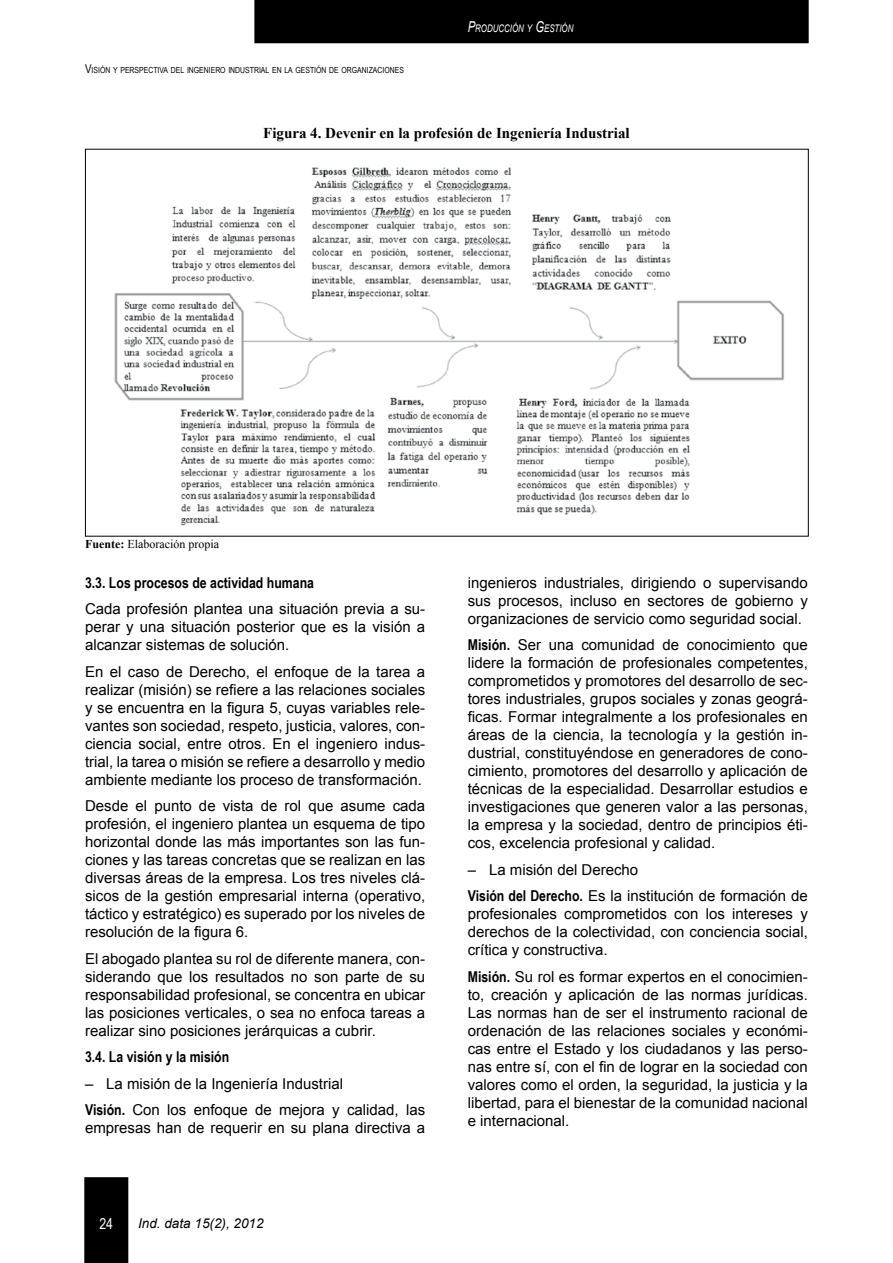
<style>
.page{position:relative;width:893px;height:1263px;background:#fff}
.page>*{position:absolute;margin:0;border:0;box-sizing:border-box;transform-origin:0 0}
.t1{font:15px/18px "Arial";color:#000;text-align:justify}
.t2{font:700 15px "Arial Narrow";color:#000}
.t3{font:700 15px "Times New Roman";color:#000}
.t4{font:15px "Arial Narrow";color:#fff}
.t5{font:italic 13.5px "Arial";color:#000}
.t6{font:12px "Times New Roman";color:#000}
.t7{font:italic 10.5px "Arial";color:#fff;scale:.75 1}
.t8{font:8.4px "Arial Narrow";color:#000}
.s1{font-size:12px}
.s2{font-size:15px}
.s3{font-weight:700}
.s4{font-family:"Arial Narrow";font-weight:700}
</style>
<div class="page">
<div style="left:84px;top:1177px;width:44px;height:86px;background:#000"></div>
<div style="left:254px;top:0;width:555px;height:43px;background:#000"></div>
<img style="left:114px;top:167px;width:670px;height:359px">
<p class="t8" style="left:85px;top:63px;width:320px"><span class="s1">V</span>ISIÓN Y PERSPECTIVA DEL INGENIERO INDUSTRIAL EN LA GESTIÓN DE ORGANIZACIONES</p>
<p class="t7" style="left:468px;top:22px;width:142px"><span class="s2">P</span>RODUCCIÓN Y <span class="s2">G</span>ESTIÓN</p>
<p class="t3" style="left:263px;top:122px;width:368px">Figura 4. Devenir en la profesión de Ingeniería Industrial</p>
<p class="t6" style="left:85px;top:535px;width:135px"><span class="s3">Fuente:</span> Elaboración propia</p>
<p class="t2" style="left:85px;top:571px;width:231px">3.3. Los procesos de actividad humana</p>
<p class="t1" style="left:85px;top:600px;width:342px">Cada profesión plantea una situación previa a su&shy;perar y una situación posterior que es la visión a alcanzar sistemas de solución.</p>
<p class="t1" style="left:85px;top:662px;width:342px">En el caso de Derecho, el enfoque de la tarea a realizar (misión) se refiere a las relaciones sociales y se encuentra en la figura 5, cuyas variables rele&shy;vantes son sociedad, respeto, justicia, valores, con&shy;ciencia social, entre otros. En el ingeniero indus&shy;trial, la tarea o misión se refiere a desarrollo y medio ambiente mediante los proceso de transformación.</p>
<p class="t1" style="left:85px;top:797px;width:342px">Desde el punto de vista de rol que asume cada profesión, el ingeniero plantea un esquema de tipo horizontal donde las más importantes son las fun&shy;ciones y las tareas concretas que se realizan en las diversas áreas de la empresa. Los tres niveles clá&shy;sicos de la gestión empresarial interna (operativo, táctico y estratégico) es superado por los niveles de resolución de la figura 6.</p>
<p class="t1" style="left:85px;top:949px;width:342px">El abogado plantea su rol de diferente manera, con&shy;siderando que los resultados no son parte de su responsabilidad profesional, se concentra en ubicar las posiciones verticales, o sea no enfoca tareas a realizar sino posiciones jerárquicas a cubrir.</p>
<p class="t2" style="left:85px;top:1045px;width:146px">3.4. La visión y la misión</p>
<p class="t1" style="left:85px;top:1070px;width:342px;line-height:26.5px">– La misión de la Ingeniería Industrial<br><span class="s4">Visión.</span> Con los enfoque de mejora y calidad, las</p>
<p class="t1" style="left:85px;top:1119px;width:342px">empresas han de requerir en su plana directiva a</p>
<p class="t4" style="left:99px;top:1213px;width:15px">24</p>
<p class="t5" style="left:138px;top:1215px;width:127px">Ind. data 15(2), 2012</p>
<p class="t1" style="left:468px;top:573px;width:342px">ingenieros industriales, dirigiendo o supervisando sus procesos, incluso en sectores de gobierno y organizaciones de servicio como seguridad social.</p>
<p class="t1" style="left:468px;top:636px;width:342px"><span class="s4">Misión.</span> Ser una comunidad de conocimiento que lidere la formación de profesionales competentes, comprometidos y promotores del desarrollo de sec&shy;tores industriales, grupos sociales y zonas geográ&shy;ficas. Formar integralmente a los profesionales en áreas de la ciencia, la tecnología y la gestión in&shy;dustrial, constituyéndose en generadores de cono&shy;cimiento, promotores del desarrollo y aplicación de técnicas de la especialidad. Desarrollar estudios e investigaciones que generen valor a las personas, la empresa y la sociedad, dentro de principios éti&shy;cos, excelencia profesional y calidad.</p>
<p class="t1" style="left:468px;top:856px;width:342px;line-height:26.5px">– La misión del Derecho<br><span class="s4">Visión del Derecho.</span> Es la institución de formación de</p>
<p class="t1" style="left:468px;top:905px;width:342px">profesionales comprometidos con los intereses y derechos de la colectividad, con conciencia social, crítica y constructiva.</p>
<p class="t1" style="left:468px;top:967px;width:342px"><span class="s4">Misión.</span> Su rol es formar expertos en el conocimien&shy;to, creación y aplicación de las normas jurídicas.<br>Las normas han de ser el instrumento racional de ordenación de las relaciones sociales y económi&shy;cas entre el Estado y los ciudadanos y las perso&shy;nas entre sí, con el fin de lograr en la sociedad con valores como el orden, la seguridad, la justicia y la libertad, para el bienestar de la comunidad nacional e internacional.</p>
</div>
